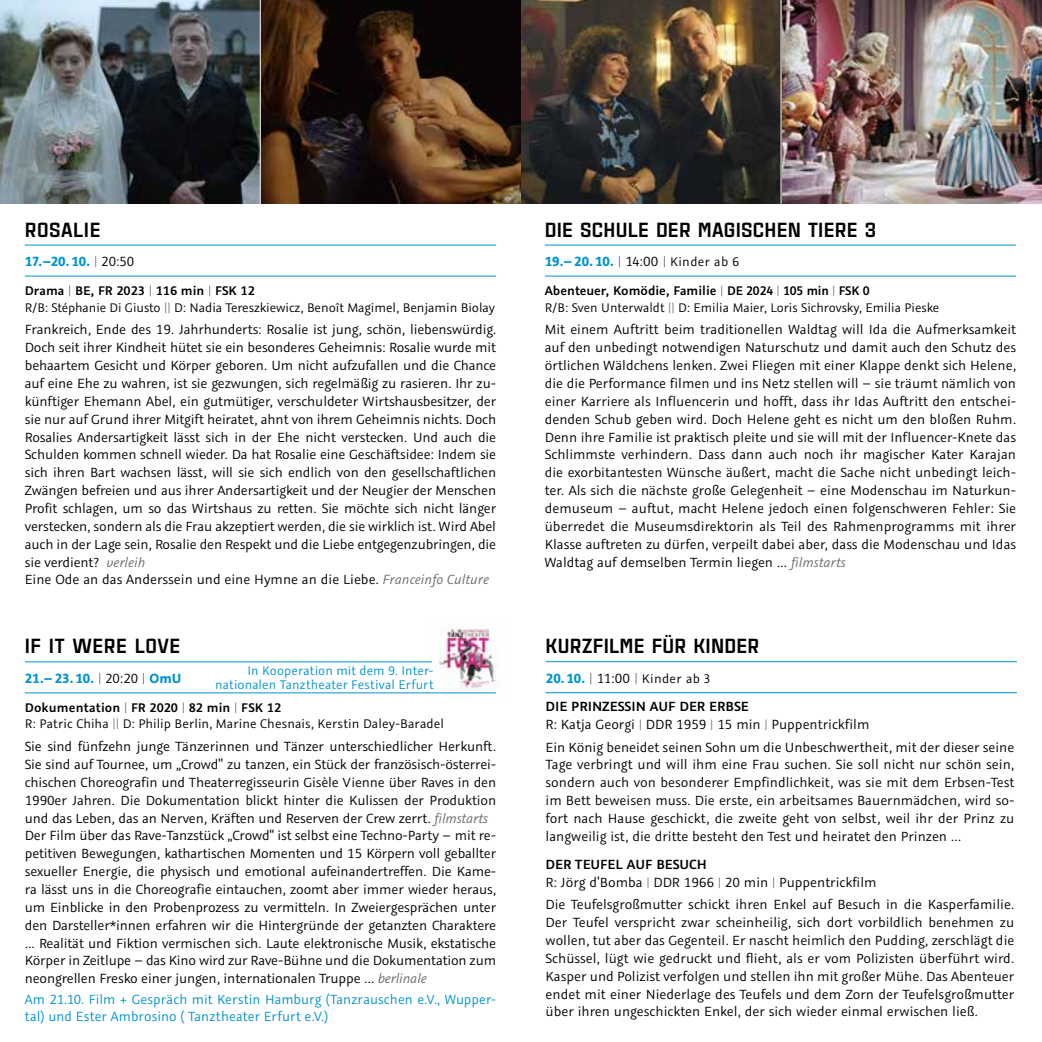
<style>
.page{position:relative;width:1042px;height:1042px;background:#fff}
.page>*{position:absolute;margin:0;border:0;box-sizing:border-box;transform-origin:0 0}
.t1{font:900 21px "Estricta";letter-spacing:.01em;color:#000}
.t2{font:14.88px/17.8px "Graublau Sans";letter-spacing:-.01em;color:#000}
.t3{font:14.88px/16.8px "Graublau Sans";letter-spacing:.005em;color:#0093d3}
.t4{font:700 14.88px "Graublau Sans";color:#0093d3}
.t5{font:14px/16.8px "Graublau Sans";color:#000}
.t6{font:14px/14px "Graublau Sans";letter-spacing:.005em;color:#0093d3;text-align:right}
.t7{font:14px "Graublau Sans";letter-spacing:.025em;color:#000}
.s1{font-weight:200;color:#000}
.s2{font-weight:400;color:#000}
.s3{font-weight:600}
.s4{font-weight:200}
.s5{font-style:italic;color:#706f6f}
.s6{font-weight:400;font-size:14px;color:#000}
.s7{font-weight:700;font-size:14.88px;color:#0093d3}
.s8{font-weight:200;font-size:14.88px}
.s9{font-size:14.88px}
.s10{font-weight:200;font-size:14px}
</style>
<div class="page">
<img style="left:429px;top:628px;width:70px;height:66px">
<img style="left:0;top:0;width:1042px;height:203px">
<hr style="left:260px;top:0;width:1px;height:207px;background:#fff">
<hr style="left:780px;top:0;width:1px;height:207px;background:#fff">
<hr style="left:25px;top:276px;width:471px;height:1px;background:#0093d3">
<hr style="left:25px;top:245px;width:471px;height:1px;background:#0093d3">
<hr style="left:25px;top:692px;width:471px;height:1px;background:#0093d3">
<hr style="left:25px;top:661px;width:407px;height:1px;background:#0093d3">
<hr style="left:545px;top:692px;width:472px;height:1px;background:#0093d3">
<hr style="left:545px;top:661px;width:472px;height:1px;background:#0093d3">
<hr style="left:545px;top:276px;width:471px;height:1px;background:#0093d3">
<hr style="left:545px;top:245px;width:471px;height:1px;background:#0093d3">
<h1 class="t1" style="left:25px;top:214px;width:77px">ROSALIE</h1>
<p class="t4" style="left:25px;top:251px;width:111px">17.–20.10. <span class="s1">|</span> <span class="s2">20:50</span></p>
<p class="t5" style="left:25px;top:282px;width:471px"><span class="s3">Drama</span> <span class="s4">|</span> <span class="s3">BE, FR 2023</span> <span class="s4">|</span> <span class="s3">116 min</span> <span class="s4">|</span> <span class="s3">FSK 12<br></span>R/B: Stéphanie Di Giusto <span class="s4">||</span> D: Nadia Tereszkiewicz, Benoît Magimel, Benjamin Biolay</p>
<p class="t2" style="left:25px;top:321px;width:473px">Frankreich, Ende des 19. Jahrhunderts: Rosalie ist jung, schön, liebenswürdig.<br>Doch seit ihrer Kindheit hütet sie ein besonderes Geheimnis: Rosalie wurde mit behaartem Gesicht und Körper geboren. Um nicht aufzufallen und die Chance auf eine Ehe zu wahren, ist sie gezwungen, sich regelmäßig zu rasieren. Ihr zu&shy;künftiger Ehemann Abel, ein gutmütiger, verschuldeter Wirtshausbesitzer, der sie nur auf Grund ihrer Mitgift heiratet, ahnt von ihrem Geheimnis nichts. Doch Rosalies Andersartigkeit lässt sich in der Ehe nicht verstecken. Und auch die Schulden kommen schnell wieder. Da hat Rosalie eine Geschäftsidee: Indem sie sich ihren Bart wachsen lässt, will sie sich endlich von den gesellschaftlichen Zwängen befreien und aus ihrer Andersartigkeit und der Neugier der Menschen Profit schlagen, um so das Wirtshaus zu retten. Sie möchte sich nicht länger verstecken, sondern als die Frau akzeptiert werden, die sie wirklich ist. Wird Abel auch in der Lage sein, Rosalie den Respekt und die Liebe entgegenzubringen, die sie verdient? <span class="s5">verleih<br></span>Eine Ode an das Anderssein und eine Hymne an die Liebe. <span class="s5">Franceinfo Culture</span></p>
<h1 class="t1" style="left:25px;top:631px;width:157px">IF IT WERE LOVE</h1>
<p class="t4" style="left:25px;top:668px;width:158px">21.–23.10. <span class="s1">|</span> <span class="s2">20:20</span> <span class="s1">|</span> OmU</p>
<p class="t6" style="left:215px;top:663px;width:220px">In Kooperation mit dem 9. Inter&shy;nationalen Tanztheater Festival Erfurt</p>
<p class="t5" style="left:25px;top:699px;width:421px"><span class="s3">Dokumentation</span> <span class="s4">|</span> <span class="s3">FR 2020</span> <span class="s4">|</span> <span class="s3">82 min</span> <span class="s4">|</span> <span class="s3">FSK 12<br></span>R: Patric Chiha <span class="s4">||</span> D: Philip Berlin, Marine Chesnais, Kerstin Daley-Baradel</p>
<p class="t2" style="left:25px;top:737px;width:473px">Sie sind fünfzehn junge Tänzerinnen und Tänzer unterschiedlicher Herkunft.<br>Sie sind auf Tournee, um „Crowd" zu tanzen, ein Stück der französisch-österrei&shy;chischen Choreografin und Theaterregisseurin Gisèle Vienne über Raves in den 1990er Jahren. Die Dokumentation blickt hinter die Kulissen der Produktion und das Leben, das an Nerven, Kräften und Reserven der Crew zerrt. <span class="s5">filmstarts </span>Der Film über das Rave-Tanzstück „Crowd“ ist selbst eine Techno-Party – mit re&shy;petitiven Bewegungen, kathartischen Momenten und 15 Körpern voll geballter sexueller Energie, die physisch und emotional aufeinandertreffen. Die Kame&shy;ra lässt uns in die Choreografie eintauchen, zoomt aber immer wieder heraus, um Einblicke in den Probenprozess zu vermitteln. In Zweiergesprächen unter den Darsteller*innen erfahren wir die Hintergründe der getanzten Charaktere ... Realität und Fiktion vermischen sich. Laute elektronische Musik, ekstatische Körper in Zeitlupe – das Kino wird zur Rave-Bühne und die Dokumentation zum neongrellen Fresko einer jungen, internationalen Truppe ... <span class="s5">berlinale</span></p>
<p class="t3" style="left:25px;top:991px;width:473px">Am 21.10. Film + Gespräch mit Kerstin Hamburg (Tanzrauschen e.V., Wupper&shy;tal) und Ester Ambrosino ( Tanztheater Erfurt e.V.)</p>
<h1 class="t1" style="left:545px;top:214px;width:333px">DIE SCHULE DER MAGISCHEN TIERE 3</h1>
<p class="t4" style="left:545px;top:252px;width:196px">19.–20.10. <span class="s1">|</span> <span class="s2">14:00</span> <span class="s1">|</span> <span class="s6">Kinder ab 6</span></p>
<p class="t5" style="left:545px;top:282px;width:396px"><span class="s3">Abenteuer, Komödie, Familie</span> <span class="s4">|</span> <span class="s3">DE 2024</span> <span class="s4">|</span> <span class="s3">105 min</span> <span class="s4">|</span> <span class="s3">FSK 0<br></span>R/B: Sven Unterwaldt <span class="s4">||</span> D: Emilia Maier, Loris Sichrovsky, Emilia Pieske</p>
<p class="t2" style="left:545px;top:321px;width:473px;text-align:justify">Mit einem Auftritt beim traditionellen Waldtag will Ida die Aufmerksamkeit auf den unbedingt notwendigen Naturschutz und damit auch den Schutz des örtlichen Wäldchens lenken. Zwei Fliegen mit einer Klappe denkt sich Helene, die die Performance filmen und ins Netz stellen will – sie träumt nämlich von einer Karriere als Influencerin und hofft, dass ihr Idas Auftritt den entschei&shy;denden Schub geben wird. Doch Helene geht es nicht um den bloßen Ruhm.<br>Denn ihre Familie ist praktisch pleite und sie will mit der Influencer-Knete das Schlimmste verhindern. Dass dann auch noch ihr magischer Kater Karajan die exorbitantesten Wünsche äußert, macht die Sache nicht unbedingt leich&shy;ter. Als sich die nächste große Gelegenheit – eine Modenschau im Naturkun&shy;demuseum – auftut, macht Helene jedoch einen folgenschweren Fehler: Sie überredet die Museumsdirektorin als Teil des Rahmenprogramms mit ihrer Klasse auftreten zu dürfen, verpeilt dabei aber, dass die Modenschau und Idas Waldtag auf demselben Termin liegen … <span class="s5">filmstarts</span></p>
<h1 class="t1" style="left:545px;top:631px;width:215px">KURZFILME FÜR KINDER</h1>
<p class="t7" style="left:546px;top:670px;width:166px"><span class="s7">20.10.</span> <span class="s8">|</span> <span class="s9">11:00</span> <span class="s8">|</span> Kinder ab 3</p>
<p class="t2" style="left:545px;top:697px;width:325px"><span class="s3">DIE PRINZESSIN AUF DER ERBSE<br></span>R: Katja Georgi <span class="s10">|</span> DDR 1959 <span class="s10">|</span> 15 min <span class="s10">|</span> Puppentrickfilm</p>
<p class="t2" style="left:545px;top:738px;width:470px;text-align:justify">Ein König beneidet seinen Sohn um die Unbeschwertheit, mit der dieser seine Tage verbringt und will ihm eine Frau suchen. Sie soll nicht nur schön sein, sondern auch von besonderer Empfindlichkeit, was sie mit dem Erbsen-Test im Bett beweisen muss. Die erste, ein arbeitsames Bauernmädchen, wird so&shy;fort nach Hause geschickt, die zweite geht von selbst, weil ihr der Prinz zu langweilig ist, die dritte besteht den Test und heiratet den Prinzen ...</p>
<p class="t2" style="left:545px;top:855px;width:333px"><span class="s3">DER TEUFEL AUF BESUCH<br></span>R: Jörg d'Bomba <span class="s10">|</span> DDR 1966 <span class="s10">|</span> 20 min <span class="s10">|</span> Puppentrickfilm</p>
<p class="t2" style="left:545px;top:895px;width:470px;text-align:justify">Die Teufelsgroßmutter schickt ihren Enkel auf Besuch in die Kasperfamilie.<br>Der Teufel verspricht zwar scheinheilig, sich dort vorbildlich benehmen zu wollen, tut aber das Gegenteil. Er nascht heimlich den Pudding, zerschlägt die Schüssel, lügt wie gedruckt und flieht, als er vom Polizisten überführt wird.<br>Kasper und Polizist verfolgen und stellen ihn mit großer Mühe. Das Abenteuer endet mit einer Niederlage des Teufels und dem Zorn der Teufelsgroßmutter über ihren ungeschickten Enkel, der sich wieder einmal erwischen ließ.</p>
</div>
